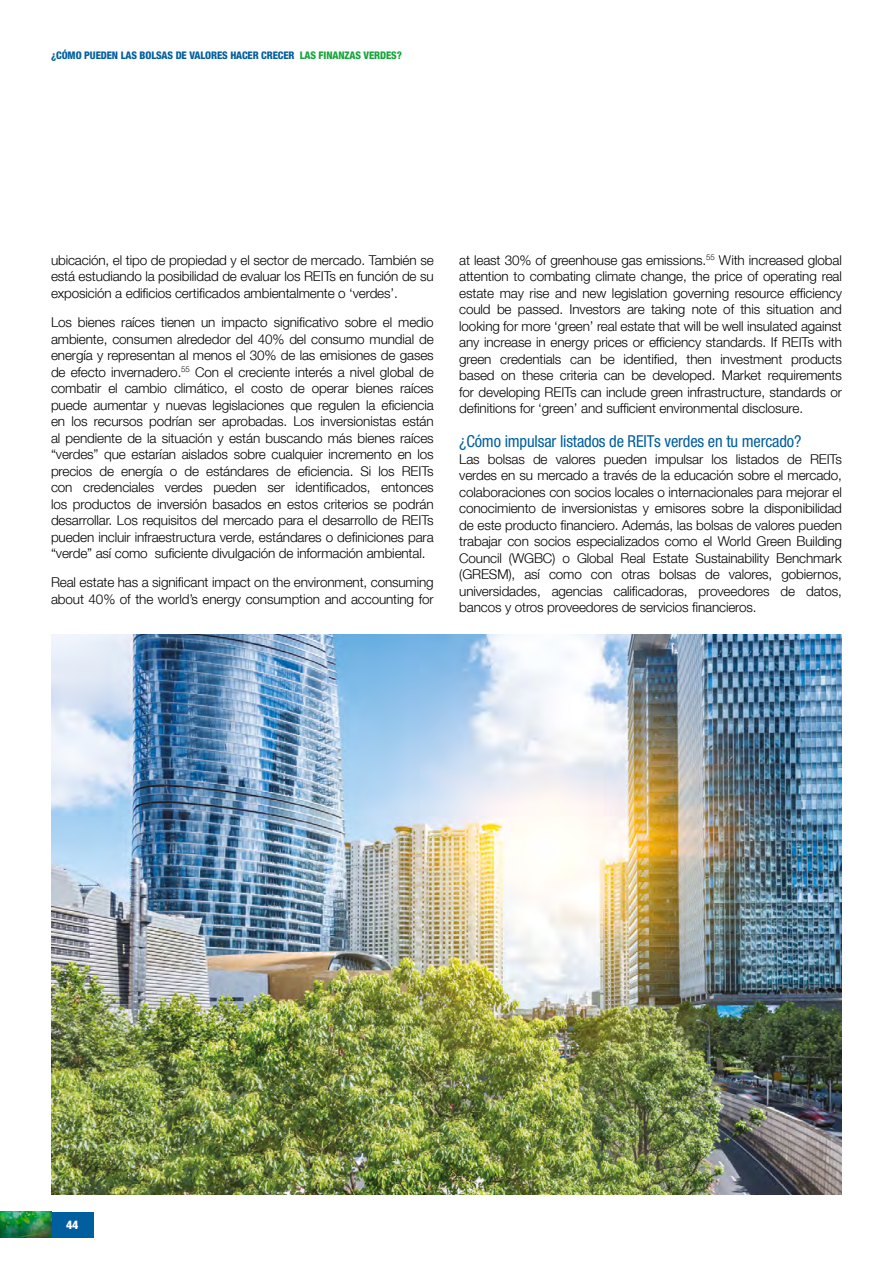
<style>
.page{position:relative;width:893px;height:1263px;background:#fff}
.page>*{position:absolute;margin:0;border:0;box-sizing:border-box;transform-origin:0 0}
.t1{font:condensed 16.5px "Helvetica Neue LT Std";letter-spacing:-.01em;color:#015f9f}
.t2{font:300 13.5px/16.5px "Helvetica Neue LT Std";letter-spacing:-.01em;color:#000;text-align:justify}
.t3{font:800 condensed 12px "Helvetica Neue LT Std";color:#fff}
.t4{font:800 condensed 10.5px "Helvetica Neue LT Std";letter-spacing:-.01em;color:#015f9f}
.s1{color:#13a538}
</style>
<div class="page">
<div style="left:51px;top:1212px;width:43px;height:25px;background:#015f9f"></div>
<img style="left:0;top:1212px;width:51px;height:25px">
<img style="left:51px;top:634px;width:791px;height:561px">
<p class="t4" style="left:51px;top:48px;width:352px">¿CÓMO PUEDEN LAS BOLSAS DE VALORES HACER CRECER <span class="s1">LAS FINANZAS VERDES?</span></p>
<p class="t2" style="left:51px;top:251px;width:384px">ubicación, el tipo de propiedad y el sector de mercado. También se está estudiando la posibilidad de evaluar los REITs en función de su exposición a edificios certificados ambientalmente o ‘verdes’.</p>
<p class="t2" style="left:51px;top:314px;width:384px">Los bienes raíces tienen un impacto significativo sobre el medio ambiente, consumen alrededor del 40% del consumo mundial de energía y representan al menos el 30% de las emisiones de gases de efecto invernadero.<sup>55</sup> Con el creciente interés a nivel global de combatir el cambio climático, el costo de operar bienes raíces puede aumentar y nuevas legislaciones que regulen la eficiencia en los recursos podrían ser aprobadas. Los inversionistas están al pendiente de la situación y están buscando más bienes raíces “verdes” que estarían aislados sobre cualquier incremento en los precios de energía o de estándares de eficiencia. Si los REITs con credenciales verdes pueden ser identificados, entonces los productos de inversión basados en estos criterios se podrán desarrollar. Los requisitos del mercado para el desarrollo de REITs pueden incluir infraestructura verde, estándares o definiciones para “verde” así como suficiente divulgación de información ambiental.</p>
<p class="t2" style="left:51px;top:574px;width:384px">Real estate has a significant impact on the environment, consuming about 40% of the world’s energy consumption and accounting for</p>
<p class="t2" style="left:459px;top:251px;width:384px">at least 30% of greenhouse gas emissions.<sup>55</sup> With increased global attention to combating climate change, the price of operating real estate may rise and new legislation governing resource efficiency could be passed. Investors are taking note of this situation and looking for more ‘green’ real estate that will be well insulated against any increase in energy prices or efficiency standards. If REITs with green credentials can be identified, then investment products based on these criteria can be developed. Market requirements for developing REITs can include green infrastructure, standards or definitions for ‘green’ and sufficient environmental disclosure.</p>
<p class="t1" style="left:459px;top:432px;width:344px">¿Cómo impulsar listados de REITs verdes en tu mercado?</p>
<p class="t2" style="left:459px;top:450px;width:384px">Las bolsas de valores pueden impulsar los listados de REITs verdes en su mercado a través de la educación sobre el mercado, colaboraciones con socios locales o internacionales para mejorar el conocimiento de inversionistas y emisores sobre la disponibilidad de este producto financiero. Además, las bolsas de valores pueden trabajar con socios especializados como el World Green Building Council (WGBC) o Global Real Estate Sustainability Benchmark (GRESM), así como con otras bolsas de valores, gobiernos, universidades, agencias calificadoras, proveedores de datos, bancos y otros proveedores de servicios financieros.</p>
<p class="t3" style="left:66px;top:1217px;width:14px">44</p>
</div>
